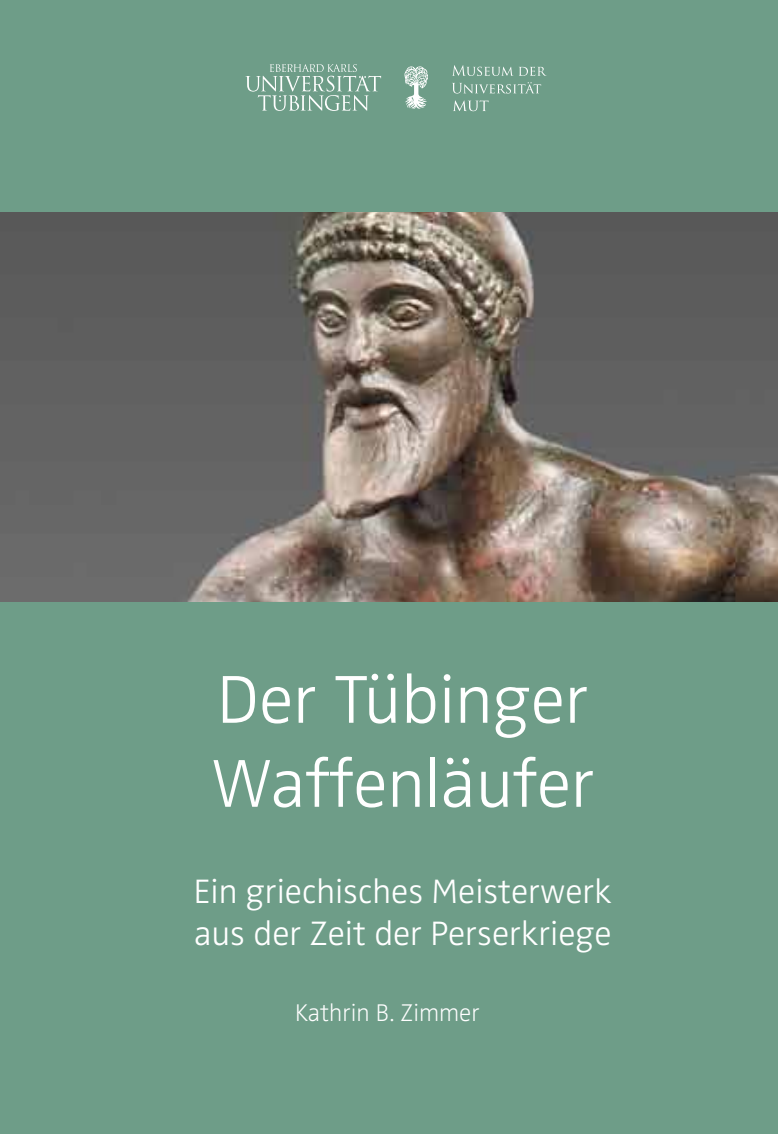
<style>
.page{position:relative;width:778px;height:1134px;background:#6e9d88}
.page>*{position:absolute;margin:0;border:0;box-sizing:border-box;transform-origin:0 0}
.t1{font:300 70px/84px "Zwo OT";color:#fff}
.t2{font:300 35px/42px "Zwo OT";color:#fff}
.t3{font:300 expanded 25px "Zwo OT";color:#fff}
</style>
<div class="page">
<svg style="left:453px;top:100px;width:35px;height:11px"></svg>
<svg style="left:245px;top:64px;width:136px;height:47px"></svg>
<svg style="left:404px;top:66px;width:24px;height:43px"></svg>
<svg style="left:452px;top:82px;width:89px;height:12px"></svg>
<svg style="left:452px;top:65px;width:95px;height:11px"></svg>
<img style="left:0;top:212px;width:778px;height:390px">
<h1 class="t1" style="left:211px;top:659px;width:385px">Der Tübinger<br>Waffenläufer</h1>
<p class="t2" style="left:194px;top:871px;width:419px">Ein griechisches Meisterwerk aus der Zeit der Perserkriege</p>
<p class="t3" style="left:295px;top:998px;width:186px">Kathrin B. Zimmer</p>
</div>
